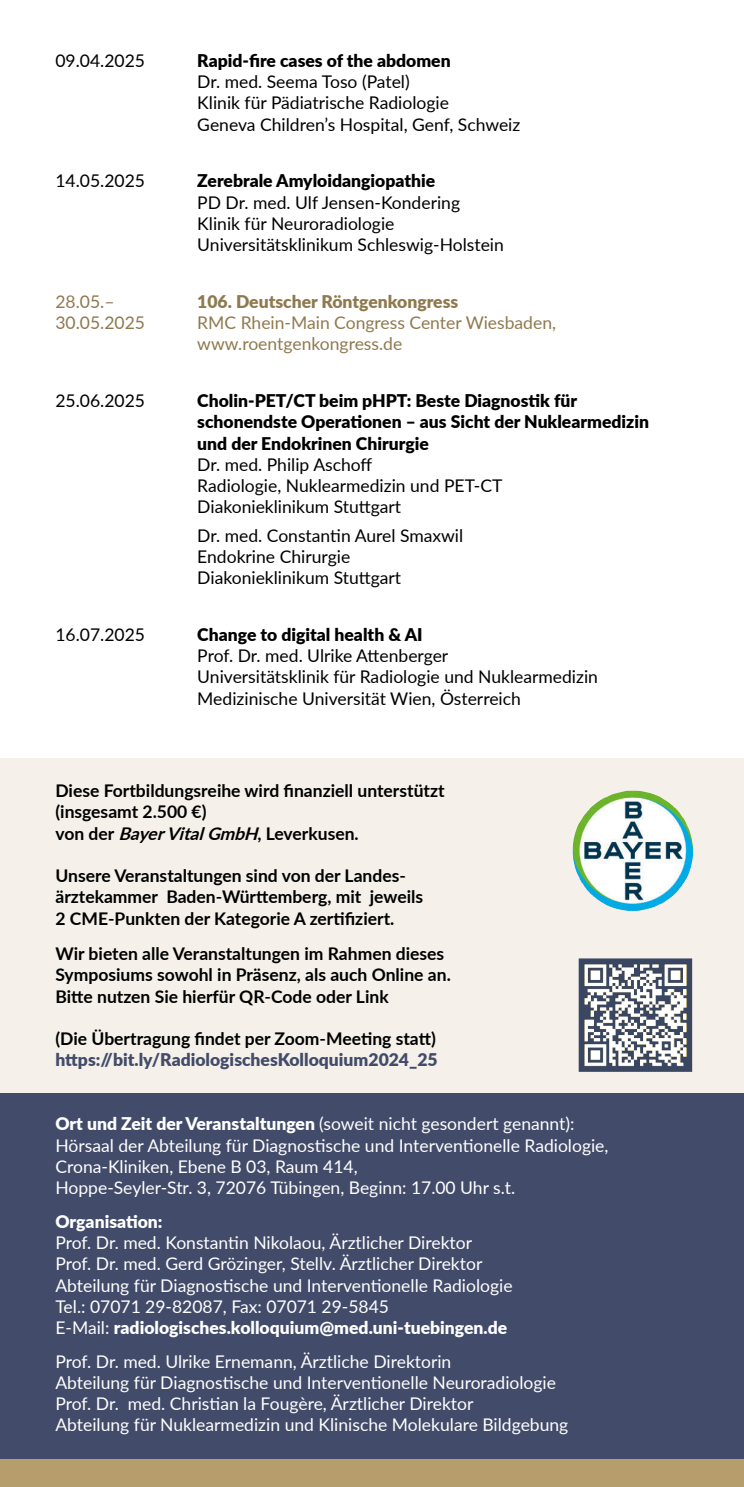
<style>
.page{position:relative;width:744px;height:1487px;background:#fff}
.page>*{position:absolute;margin:0;border:0;box-sizing:border-box;transform-origin:0 0}
.t1{font:17.5px/21.2px "Lato";color:#fff}
.t2{font:17.5px/21.2px "Lato";color:#000}
.t3{font:700 17.5px/21.2px "Lato";color:#000}
.t4{font:900 17.5px/21.2px "Lato";color:#000}
.t5{font:17.5px/21.2px "Lato";color:#8f794e}
.t6{font:900 17.5px "Lato";color:#424b69}
.t7{font:900 17.5px "Lato";color:#8f794e}
.t8{font:900 17.5px "Lato";color:#fff}
.s1{font-style:italic}
.s2{font-weight:900}
</style>
<div class="page">
<div style="left:0;top:1458px;width:743px;height:29px;background:#b69e6c"></div>
<div style="left:0;top:758px;width:743px;height:349px;background:#f5f1ea"></div>
<div style="left:0;top:1093px;width:743px;height:365px;background:#424b69"></div>
<img style="left:572px;top:791px;width:121px;height:120px">
<img style="left:578px;top:958px;width:114px;height:114px">
<p class="t2" style="left:55px;top:49px;width:91px">09.04.2025</p>
<p class="t4" style="left:197px;top:49px;width:255px">Rapid-fire cases of the abdomen</p>
<p class="t2" style="left:197px;top:71px;width:324px">Dr. med. Seema Toso (Patel)<br>Klinik für Pädiatrische Radiologie<br>Geneva Children’s Hospital, Genf, Schweiz</p>
<p class="t2" style="left:55px;top:170px;width:91px">14.05.2025</p>
<p class="t4" style="left:197px;top:170px;width:239px">Zerebrale Amyloidangiopathie</p>
<p class="t2" style="left:197px;top:191px;width:308px">PD Dr. med. Ulf Jensen-Kondering<br>Klinik für Neuroradiologie<br>Universitätsklinikum Schleswig-Holstein</p>
<p class="t5" style="left:55px;top:290px;width:61px">28.05.–</p>
<p class="t7" style="left:197px;top:288px;width:262px">106. Deutscher Röntgenkongress</p>
<p class="t5" style="left:55px;top:311px;width:91px">30.05.2025</p>
<p class="t5" style="left:197px;top:311px;width:360px">RMC Rhein-Main Congress Center Wiesbaden, www.roentgenkongress.de</p>
<p class="t2" style="left:55px;top:389px;width:91px">25.06.2025</p>
<p class="t4" style="left:197px;top:389px;width:453px">Cholin-PET/CT beim pHPT: Beste Diagnostik für schonendste Operationen – aus Sicht der Nuklearmedizin und der Endokrinen Chirurgie</p>
<p class="t2" style="left:197px;top:453px;width:306px">Dr. med. Philip Aschoff<br>Radiologie, Nuklearmedizin und PET-CT<br>Diakonieklinikum Stuttgart</p>
<p class="t2" style="left:197px;top:524px;width:267px">Dr. med. Constantin Aurel Smaxwil<br>Endokrine Chirurgie<br>Diakonieklinikum Stuttgart</p>
<p class="t2" style="left:55px;top:623px;width:91px">16.07.2025</p>
<p class="t4" style="left:197px;top:623px;width:227px">Change to digital health &amp; AI</p>
<p class="t2" style="left:197px;top:644px;width:402px">Prof. Dr. med. Ulrike Attenberger<br>Universitätsklinik für Radiologie und Nuklearmedizin<br>Medizinische Universität Wien, Österreich</p>
<p class="t3" style="left:55px;top:779px;width:390px">Diese Fortbildungsreihe wird finanziell unterstützt (insgesamt 2.500 €)<br>von der <span class="s1">BayerVitalGmbH</span>, Leverkusen.</p>
<p class="t3" style="left:55px;top:864px;width:369px">Unsere Veranstaltungen sind von der Landes&shy;ärztekammer Baden-Württemberg, mit jeweils<br>2 CME-Punkten der Kategorie A zertifiziert.</p>
<p class="t3" style="left:55px;top:942px;width:396px">Wir bieten alle Veranstaltungen im Rahmen dieses<br>Symposiums sowohl in Präsenz, als auch Online an.<br>Bitte nutzen Sie hierfür QR-Code oder Link</p>
<p class="t3" style="left:55px;top:1027px;width:382px">(Die Übertragung findet per Zoom-Meeting statt)</p>
<p class="t6" style="left:55px;top:1047px;width:383px">https://bit.ly/RadiologischesKolloquium2024_25</p>
<p class="t1" style="left:55px;top:1112px;width:554px"><span class="s2">Ort und Zeit der Veranstaltungen</span> (soweit nicht gesondert genannt):<br>Hörsaal der Abteilung für Diagnostische und Interventionelle Radiologie, Crona-Kliniken, Ebene B 03, Raum 414,<br>Hoppe-Seyler-Str. 3, 72076 Tübingen, Beginn: 17.00 Uhr s.t.</p>
<p class="t8" style="left:55px;top:1208px;width:109px">Organisation:</p>
<p class="t1" style="left:55px;top:1231px;width:458px">Prof. Dr. med. Konstantin Nikolaou, Ärztlicher Direktor<br>Prof. Dr. med. Gerd Grözinger, Stellv. Ärztlicher Direktor Abteilung für Diagnostische und Interventionelle Radiologie Tel.: 07071 29-82087, Fax: 07071 29-5845<br>E-Mail: <span class="s2">radiologisches.kolloquium@med.uni-tuebingen.de</span></p>
<p class="t1" style="left:55px;top:1350px;width:514px">Prof. Dr. med. Ulrike Ernemann, Ärztliche Direktorin<br>Abteilung für Diagnostische und Interventionelle Neuroradiologie Prof. Dr. med. Christian la Fougère, Ärztlicher Direktor<br>Abteilung für Nuklearmedizin und Klinische Molekulare Bildgebung</p>
</div>
